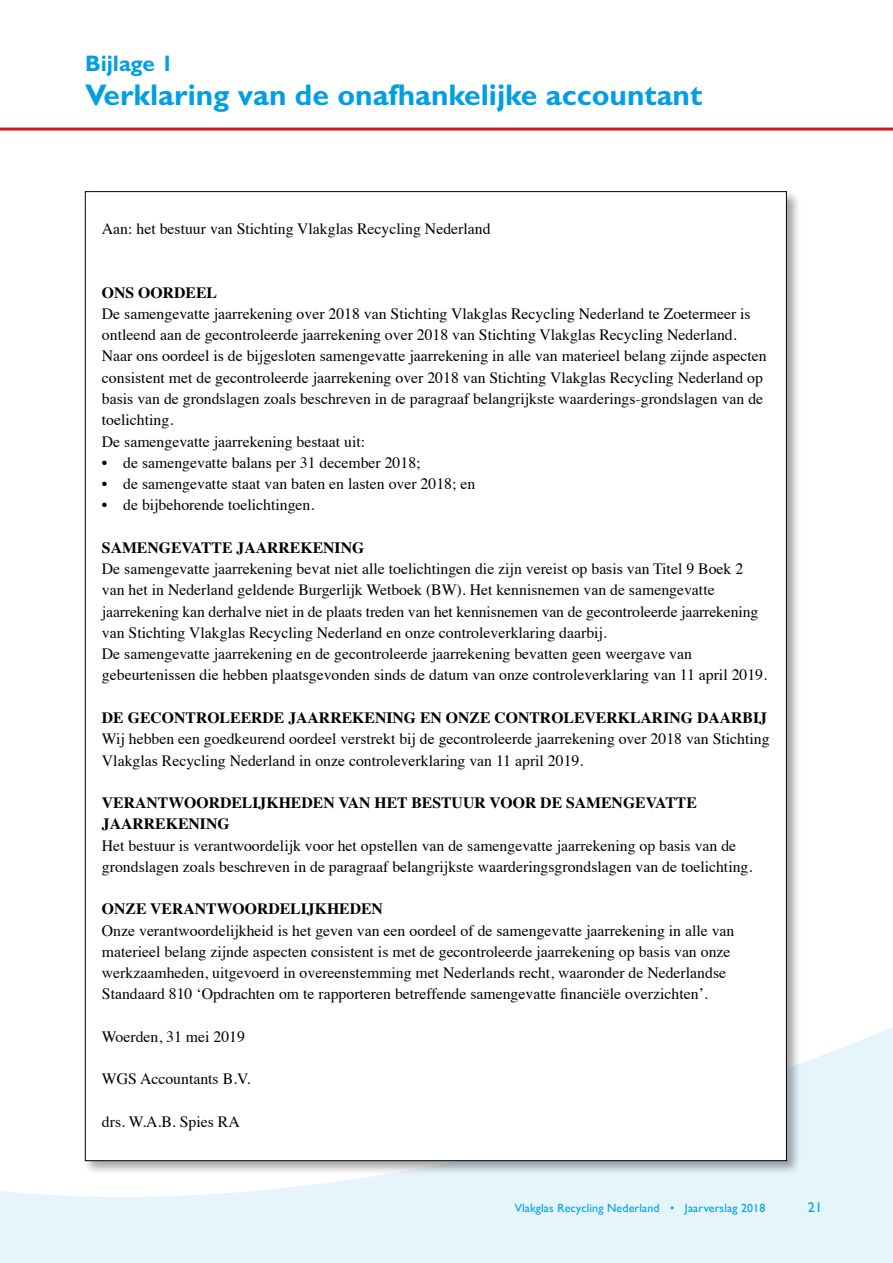
<style>
.page{position:relative;width:893px;height:1263px;background:#fff}
.page>*{position:absolute;margin:0;border:0;box-sizing:border-box;transform-origin:0 0}
.t1{font:700 30px "Gill Sans Std";color:#009fe3}
.t2{font:700 22.5px "Gill Sans Std";color:#009fe3}
.t3{font:15.75px/21.3px "Times";color:#000}
.t4{font:700 15.75px/21.3px "Times";color:#000}
.t5{font:14.25px "Gill Sans Std";color:#009fe3}
.t6{font:12px "Gill Sans Std";letter-spacing:.01em;color:#009fe3}
</style>
<div class="page">
<svg style="left:0;top:1027px;width:893px;height:236px;fill:#e6f5fc"></svg>
<hr style="left:0;top:128px;width:893px;height:3px;background:#cd171a">
<div style="left:83px;top:189px;width:718px;height:986px;background:#000;opacity:.35"></div>
<div style="left:85px;top:192px;width:701px;height:969px;background:#fff"></div>
<h2 class="t2" style="left:85px;top:50px;width:90px">Bijlage 1</h2>
<h1 class="t1" style="left:85px;top:77px;width:619px">Verklaring van de onafhankelijke accountant</h1>
<p class="t3" style="left:102px;top:217px;width:390px">Aan: het bestuur van Stichting Vlakglas Recycling Nederland</p>
<p class="t4" style="left:102px;top:280px;width:117px">ONS OORDEEL</p>
<p class="t3" style="left:102px;top:302px;width:666px">De samengevatte jaarrekening over 2018 van Stichting Vlakglas Recycling Nederland te Zoetermeer is ontleend aan de gecontroleerde jaarrekening over 2018 van Stichting Vlakglas Recycling Nederland.<br>Naar ons oordeel is de bijgesloten samengevatte jaarrekening in alle van materieel belang zijnde aspecten consistent met de gecontroleerde jaarrekening over 2018 van Stichting Vlakglas Recycling Nederland op basis van de grondslagen zoals beschreven in de paragraaf belangrijkste waarderings-grondslagen van de toelichting.<br>De samengevatte jaarrekening bestaat uit:</p>
<p class="t3" style="left:102px;top:450px;width:320px">• de samengevatte balans per 31 december 2018;</p>
<p class="t3" style="left:102px;top:472px;width:375px">• de samengevatte staat van baten en lasten over 2018; en</p>
<p class="t3" style="left:102px;top:493px;width:214px">• de bijbehorende toelichtingen.</p>
<p class="t4" style="left:102px;top:535px;width:264px">SAMENGEVATTE JAARREKENING</p>
<p class="t3" style="left:102px;top:557px;width:667px">De samengevatte jaarrekening bevat niet alle toelichtingen die zijn vereist op basis van Titel 9 Boek 2 van het in Nederland geldende Burgerlijk Wetboek (BW). Het kennisnemen van de samengevatte jaarrekening kan derhalve niet in de plaats treden van het kennisnemen van de gecontroleerde jaarrekening van Stichting Vlakglas Recycling Nederland en onze controleverklaring daarbij.<br>De samengevatte jaarrekening en de gecontroleerde jaarrekening bevatten geen weergave van gebeurtenissen die hebben plaatsgevonden sinds de datum van onze controleverklaring van 11 april 2019.</p>
<p class="t4" style="left:102px;top:705px;width:667px">DE GECONTROLEERDE JAARREKENING EN ONZE CONTROLEVERKLARING DAARBIJ</p>
<p class="t3" style="left:102px;top:727px;width:669px">Wij hebben een goedkeurend oordeel verstrekt bij de gecontroleerde jaarrekening over 2018 van Stichting<br>Vlakglas Recycling Nederland in onze controleverklaring van 11 april 2019.</p>
<p class="t4" style="left:102px;top:790px;width:596px">VERANTWOORDELIJKHEDEN VAN HET BESTUUR VOOR DE SAMENGEVATTE<br>JAARREKENING</p>
<p class="t3" style="left:102px;top:833px;width:652px">Het bestuur is verantwoordelijk voor het opstellen van de samengevatte jaarrekening op basis van de grondslagen zoals beschreven in de paragraaf belangrijkste waarderingsgrondslagen van de toelichting.</p>
<p class="t4" style="left:102px;top:897px;width:283px">ONZE VERANTWOORDELIJKHEDEN</p>
<p class="t3" style="left:102px;top:918px;width:634px">Onze verantwoordelijkheid is het geven van een oordeel of de samengevatte jaarrekening in alle van materieel belang zijnde aspecten consistent is met de gecontroleerde jaarrekening op basis van onze werkzaamheden, uitgevoerd in overeenstemming met Nederlands recht, waaronder de Nederlandse Standaard 810 ‘Opdrachten om te rapporteren betreffende samengevatte financiële overzichten’.</p>
<p class="t3" style="left:102px;top:1025px;width:145px">Woerden, 31 mei 2019</p>
<p class="t3" style="left:102px;top:1067px;width:150px">WGS Accountants B.V.</p>
<p class="t3" style="left:102px;top:1110px;width:139px">drs. W.A.B. Spies RA</p>
<p class="t6" style="left:515px;top:1201px;width:252px">Vlakglas Recycling Nederland • Jaarverslag 2018</p>
<p class="t5" style="left:808px;top:1199px;width:16px">21</p>
</div>
